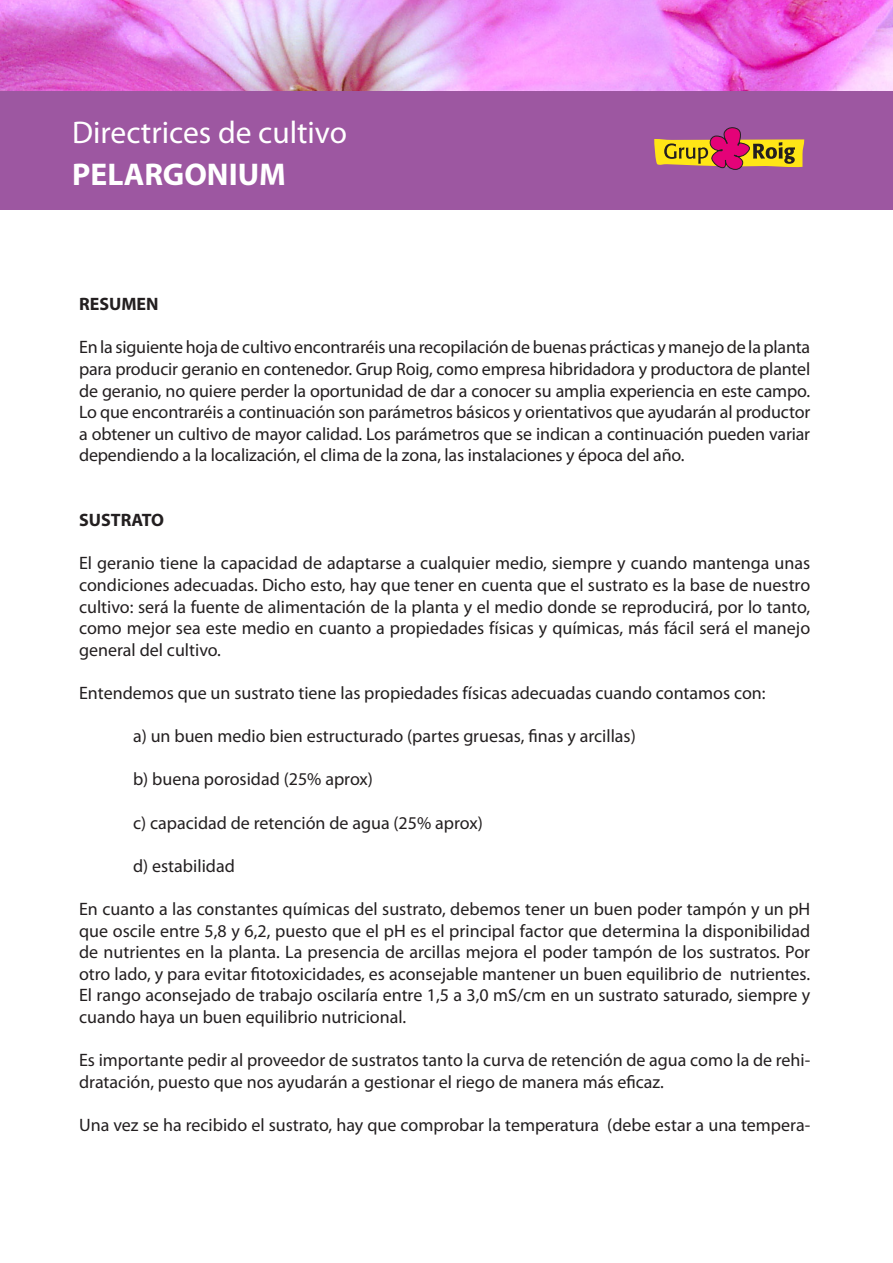
<style>
.page{position:relative;width:893px;height:1263px;background:#fff}
.page>*{position:absolute;margin:0;border:0;box-sizing:border-box;transform-origin:0 0}
.t1{font:31.5px "Myriad Pro";color:#fff}
.t2{font:700 31.5px "Myriad Pro";color:#fff}
.t3{font:18px/21.6px "Myriad Pro";color:#231f20;text-align:justify}
.t4{font:700 18px "Myriad Pro";color:#231f20}
</style>
<div class="page">
<div style="left:0;top:91px;width:893px;height:119px;background:#9d57a1"></div>
<img style="left:0;top:0;width:893px;height:91px">
<svg style="left:654px;top:127px;width:150px;height:43px"></svg>
<p class="t1" style="left:72px;top:113px;width:276px">Directrices de cultivo</p>
<p class="t2" style="left:72px;top:153px;width:215px">PELARGONIUM</p>
<p class="t4" style="left:79px;top:292px;width:81px">RESUMEN</p>
<p class="t3" style="left:79px;top:336px;width:733px">En la siguiente hoja de cultivo encontraréis una recopilación de buenas prácticas y manejo de la planta para producir geranio en contenedor. Grup Roig, como empresa hibridadora y productora de plantel de geranio, no quiere perder la oportunidad de dar a conocer su amplia experiencia en este campo.<br>Lo que encontraréis a continuación son parámetros básicos y orientativos que ayudarán al productor a obtener un cultivo de mayor calidad. Los parámetros que se indican a continuación pueden variar dependiendo a la localización, el clima de la zona, las instalaciones y época del año.</p>
<p class="t4" style="left:79px;top:508px;width:86px">SUSTRATO</p>
<p class="t3" style="left:79px;top:552px;width:733px">El geranio tiene la capacidad de adaptarse a cualquier medio, siempre y cuando mantenga unas condiciones adecuadas. Dicho esto, hay que tener en cuenta que el sustrato es la base de nuestro cultivo: será la fuente de alimentación de la planta y el medio donde se reproducirá, por lo tanto, como mejor sea este medio en cuanto a propiedades físicas y químicas, más fácil será el manejo general del cultivo.</p>
<p class="t3" style="left:79px;top:682px;width:688px">Entendemos que un sustrato tiene las propiedades físicas adecuadas cuando contamos con:</p>
<p class="t3" style="left:133px;top:725px;width:504px">a) un buen medio bien estructurado (partes gruesas, finas y arcillas)</p>
<p class="t3" style="left:133px;top:768px;width:241px">b) buena porosidad (25% aprox)</p>
<p class="t3" style="left:133px;top:811px;width:351px">c) capacidad de retención de agua (25% aprox)</p>
<p class="t3" style="left:133px;top:855px;width:103px">d) estabilidad</p>
<p class="t3" style="left:79px;top:898px;width:733px">En cuanto a las constantes químicas del sustrato, debemos tener un buen poder tampón y un pH que oscile entre 5,8 y 6,2, puesto que el pH es el principal factor que determina la disponibilidad de nutrientes en la planta. La presencia de arcillas mejora el poder tampón de los sustratos. Por otro lado, y para evitar fitotoxicidades, es aconsejable mantener un buen equilibrio de nutrientes.<br>El rango aconsejado de trabajo oscilaría entre 1,5 a 3,0 mS/cm en un sustrato saturado, siempre y cuando haya un buen equilibrio nutricional.</p>
<p class="t3" style="left:79px;top:1049px;width:733px">Es importante pedir al proveedor de sustratos tanto la curva de retención de agua como la de rehi&shy;dratación, puesto que nos ayudarán a gestionar el riego de manera más eficaz.</p>
<p class="t3" style="left:79px;top:1114px;width:733px">Una vez se ha recibido el sustrato, hay que comprobar la temperatura (debe estar a una tempera-</p>
</div>
